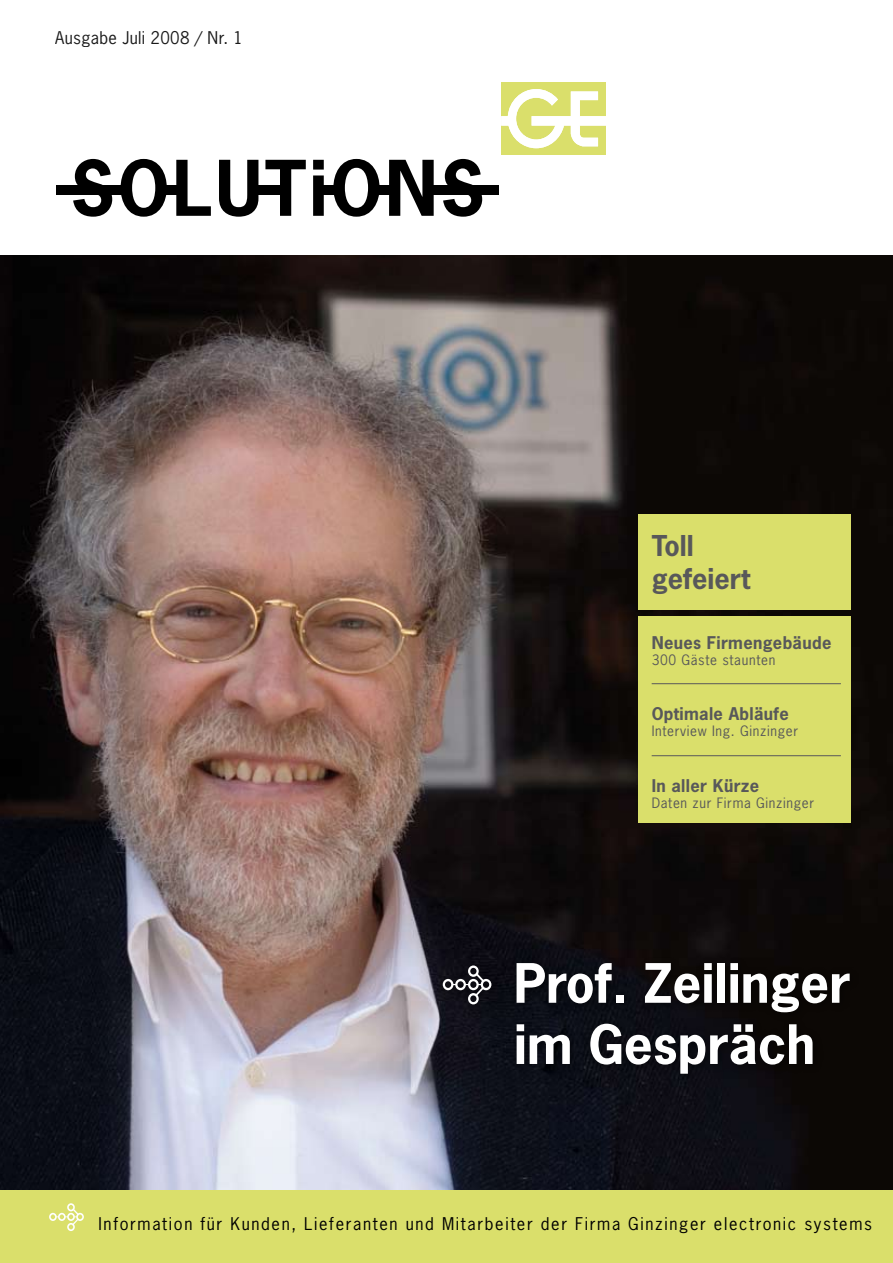
<style>
.page{position:relative;width:893px;height:1263px;background:#fff}
.page>*{position:absolute;margin:0;border:0;box-sizing:border-box;transform-origin:0 0}
.t1{font:700 72px "News Gothic Std";letter-spacing:.04em;color:#000}
.t2{font:700 51px/61.2px "News Gothic";color:#fff}
.t3{font:700 27px/32.4px "News Gothic";color:#58585a}
.t4{font:16.5px "News Gothic";letter-spacing:.1em;color:#000}
.t5{font:700 16.5px "News Gothic";letter-spacing:.02em;color:#58585a}
.t6{font:16.5px "News Gothic";letter-spacing:.02em;color:#000}
.t7{font:13.5px "News Gothic";letter-spacing:.05em;color:#58585a}
</style>
<div class="page">
<img style="left:0;top:255px;width:893px;height:936px">
<div style="left:0;top:1191px;width:893px;height:72px;background:#dadf6b"></div>
<div style="left:502px;top:82px;width:104px;height:73px;background:#dadf6b"></div>
<svg style="left:502px;top:89px;width:104px;height:59px"></svg>
<div style="left:56px;top:185px;width:67px;height:10px;background:#000"></div>
<div style="left:160px;top:185px;width:25px;height:10px;background:#000"></div>
<div style="left:254px;top:185px;width:31px;height:10px;background:#000"></div>
<div style="left:319px;top:185px;width:21px;height:10px;background:#000"></div>
<div style="left:372px;top:185px;width:22px;height:10px;background:#000"></div>
<div style="left:430px;top:185px;width:69px;height:10px;background:#000"></div>
<div style="left:436px;top:959px;width:67px;height:57px;background:#0e0e16"></div>
<svg style="left:443px;top:965px;width:48px;height:39px"></svg>
<div style="left:509px;top:956px;width:352px;height:129px;background:#0b090e"></div>
<div style="left:638px;top:514px;width:212px;height:96px;background:#dadf6b"></div>
<div style="left:638px;top:616px;width:212px;height:207px;background:#dadf6b"></div>
<hr style="left:652px;top:683px;width:189px;height:1px;background:#58585a">
<hr style="left:652px;top:755px;width:189px;height:1px;background:#58585a">
<svg style="left:49px;top:1203px;width:35px;height:28px"></svg>
<p class="t6" style="left:55px;top:27px;width:189px">Ausgabe Juli 2008 / Nr. 1</p>
<h1 class="t1" style="left:70px;top:141px;width:416px">SOLUTiONS</h1>
<h3 class="t3" style="left:652px;top:529px;width:100px">Toll gefeiert</h3>
<p class="t5" style="left:652px;top:632px;width:181px">Neues Firmengebäude</p>
<p class="t7" style="left:652px;top:652px;width:125px">300 Gäste staunten</p>
<p class="t5" style="left:652px;top:703px;width:139px">Optimale Abläufe</p>
<p class="t7" style="left:652px;top:722px;width:148px">Interview Ing. Ginzinger</p>
<p class="t5" style="left:652px;top:775px;width:109px">In aller Kürze</p>
<p class="t7" style="left:652px;top:794px;width:164px">Daten zur Firma Ginzinger</p>
<h2 class="t2" style="left:514px;top:951px;width:338px">Prof. Zeilinger im Gespräch</h2>
<p class="t4" style="left:99px;top:1213px;width:775px">Information für Kunden, Lieferanten und Mitarbeiter der Firma Ginzinger electronic systems</p>
</div>
